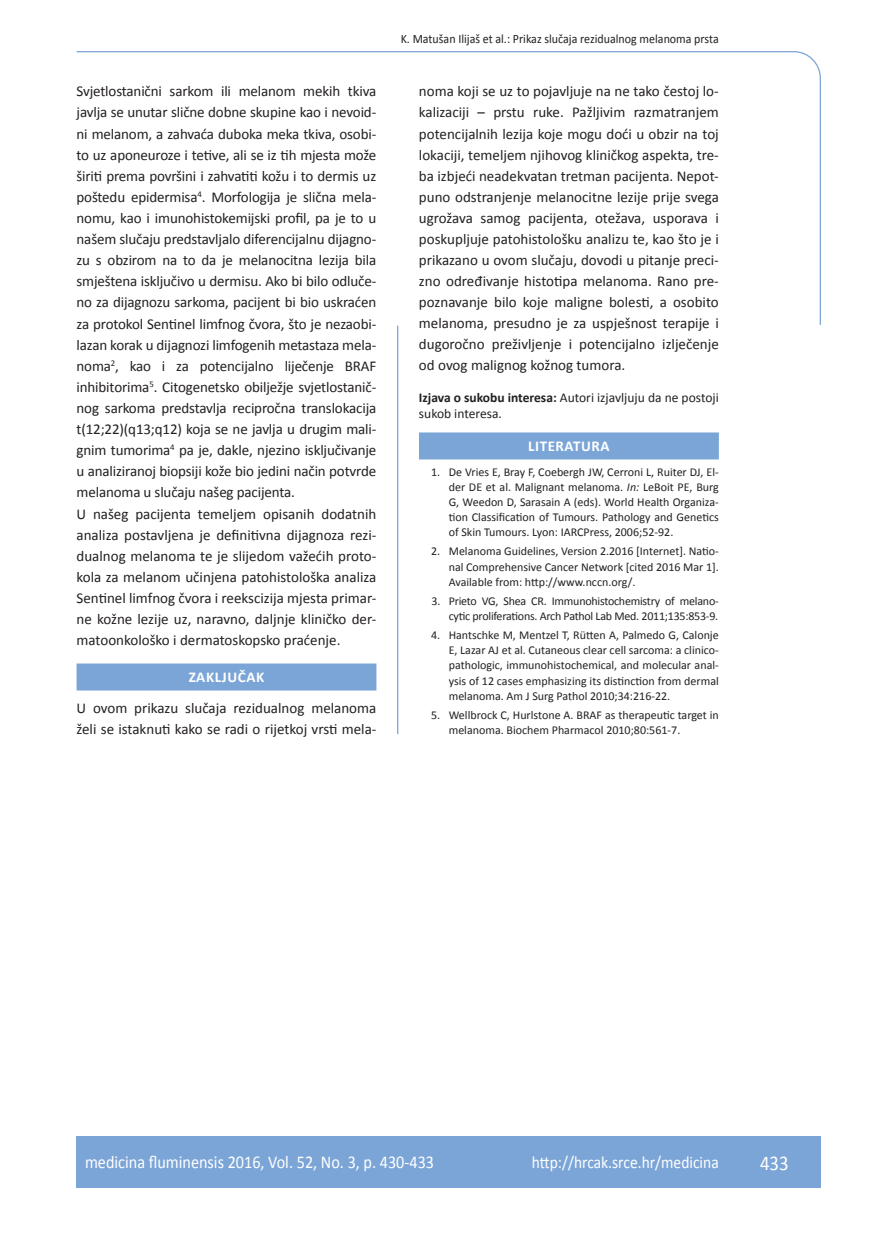
<style>
.page{position:relative;width:872px;height:1234px;background:#fff}
.page>*{position:absolute;margin:0;border:0;box-sizing:border-box;transform-origin:0 0}
.t1{font:21px "Calibri";color:#fff;scale:.9 1}
.t2{font:18px "Calibri";color:#fff;scale:.9 1}
.t3{font:17.25px "Calibri";color:#fff;scale:.9 1}
.t4{font:15px/21.1px "Calibri";letter-spacing:-.01em;color:#231f20}
.t5{font:700 15px "Calibri";letter-spacing:.04em;color:#fff}
.t6{font:13.5px/16.5px "Calibri";color:#231f20}
.t7{font:12.75px "Calibri";color:#231f20;scale:.94 1}
.t8{font:12px/15px "Calibri";color:#231f20;text-align:justify}
.t9{font:12px/15px "Calibri";letter-spacing:-.02em;color:#231f20;text-align:right}
.s1{font-weight:700}
.s2{font-style:italic}
</style>
<div class="page">
<svg style="left:76px;top:51px;width:745px;height:275px"></svg>
<hr style="left:397px;top:325px;width:1px;height:408px;background:#7ca5d7">
<div style="left:77px;top:1135px;width:744px;height:51px;background:#7ca5d7"></div>
<div style="left:77px;top:663px;width:299px;height:27px;background:#7ca5d7"></div>
<div style="left:419px;top:432px;width:300px;height:27px;background:#7ca5d7"></div>
<p class="t4" style="left:77px;top:80px;width:301px">Svjetlostanični sarkom ili melanom mekih tkiva javlja se unutar slične dobne skupine kao i nevoid&shy;ni melanom, a zahvaća duboka meka tkiva, osobi&shy;to uz aponeuroze i tetive, ali se iz tih mjesta može širiti prema površini i zahvatiti kožu i to dermis uz poštedu epidermisa<sup>4</sup>. Morfologija je slična mela&shy;nomu, kao i imunohistokemijski profil, pa je to u našem slučaju predstavljalo diferencijalnu dijagno&shy;zu s obzirom na to da je melanocitna lezija bila smještena isključivo u dermisu. Ako bi bilo odluče&shy;no za dijagnozu sarkoma, pacijent bi bio uskraćen za protokol Sentinel limfnog čvora, što je nezaobi&shy;lazan korak u dijagnozi limfogenih metastaza mela&shy;noma<sup>2</sup>, kao i za potencijalno liječenje BRAF inhibitorima<sup>5</sup>. Citogenetsko obilježje svjetlostanič&shy;nog sarkoma predstavlja recipročna translokacija t(12;22)(q13;q12) koja se ne javlja u drugim mali&shy;gnim tumorima<sup>4</sup> pa je, dakle, njezino isključivanje u analiziranoj biopsiji kože bio jedini način potvrde melanoma u slučaju našeg pacijenta.<br>U našeg pacijenta temeljem opisanih dodatnih analiza postavljena je definitivna dijagnoza rezi&shy;dualnog melanoma te je slijedom važećih proto&shy;kola za melanom učinjena patohistološka analiza Sentinel limfnog čvora i reekscizija mjesta primar&shy;ne kožne lezije uz, naravno, daljnje kliničko der&shy;matoonkološko i dermatoskopsko praćenje.</p>
<p class="t5" style="left:189px;top:667px;width:77px">ZAKLJUČAK</p>
<p class="t4" style="left:77px;top:696px;width:301px">U ovom prikazu slučaja rezidualnog melanoma želi se istaknuti kako se radi o rijetkoj vrsti mela-</p>
<p class="t7" style="left:401px;top:30px;width:340px">K. Matušan Ilijaš et al.: Prikaz slučaja rezidualnog melanoma prsta</p>
<p class="t4" style="left:419px;top:80px;width:301px;text-align:justify">noma koji se uz to pojavljuje na ne tako čestoj lo&shy;kalizaciji – prstu ruke. Pažljivim razmatranjem potencijalnih lezija koje mogu doći u obzir na toj lokaciji, temeljem njihovog kliničkog aspekta, tre&shy;ba izbjeći neadekvatan tretman pacijenta. Nepot&shy;puno odstranjenje melanocitne lezije prije svega ugrožava samog pacijenta, otežava, usporava i poskupljuje patohistološku analizu te, kao što je i prikazano u ovom slučaju, dovodi u pitanje preci&shy;zno određivanje histotipa melanoma. Rano pre&shy;poznavanje bilo koje maligne bolesti, a osobito melanoma, presudno je za uspješnost terapije i dugoročno preživljenje i potencijalno izlječenje od ovog malignog kožnog tumora.</p>
<p class="t6" style="left:419px;top:388px;width:301px"><span class="s1">Izjava o sukobu interesa:</span> Autori izjavljuju da ne postoji sukob interesa.</p>
<p class="t5" style="left:528px;top:437px;width:83px">LITERATURA</p>
<p class="t8" style="left:449px;top:463px;width:272px;text-indent:-18px">1. De Vries E, Bray F, Coebergh JW, Cerroni L, Ruiter DJ, El&shy;der DE et al. Malignant melanoma. <span class="s2">In:</span> LeBoit PE, Burg G, Weedon D, Sarasain A (eds). World Health Organiza&shy;tion Classification of Tumours. Pathology and Genetics of Skin Tumours. Lyon: IARCPress, 2006;52-92.</p>
<p class="t8" style="left:449px;top:543px;width:271px;text-indent:-18px">2. Melanoma Guidelines, Version 2.2016 [Internet]. Natio&shy;nal Comprehensive Cancer Network [cited 2016 Mar 1].<br>Available from: http://www.nccn.org/.</p>
<p class="t9" style="left:431px;top:592px;width:289px">3. Prieto VG, Shea CR. Immunohistochemistry of melano&shy;cytic proliferations. Arch Pathol Lab Med. 2011;135:853-9.</p>
<p class="t8" style="left:449px;top:627px;width:271px;text-indent:-18px">4. Hantschke M, Mentzel T, Rütten A, Palmedo G, Calonje E, Lazar AJ et al. Cutaneous clear cell sarcoma: a clinico&shy;pathologic, immunohistochemical, and molecular anal&shy;ysis of 12 cases emphasizing its distinction from dermal melanoma. Am J Surg Pathol 2010;34:216-22.</p>
<p class="t8" style="left:449px;top:706px;width:271px;text-indent:-18px">5. Wellbrock C, Hurlstone A. BRAF as therapeutic target in melanoma. Biochem Pharmacol 2010;80:561-7.</p>
<p class="t2" style="left:85px;top:1150px;width:389px">medicina fluminensis 2016, Vol. 52, No. 3, p. 430-433</p>
<p class="t3" style="left:532px;top:1151px;width:209px">http://hrcak.srce.hr/medicina</p>
<h1 class="t1" style="left:760px;top:1149px;width:33px">433</h1>
</div>
